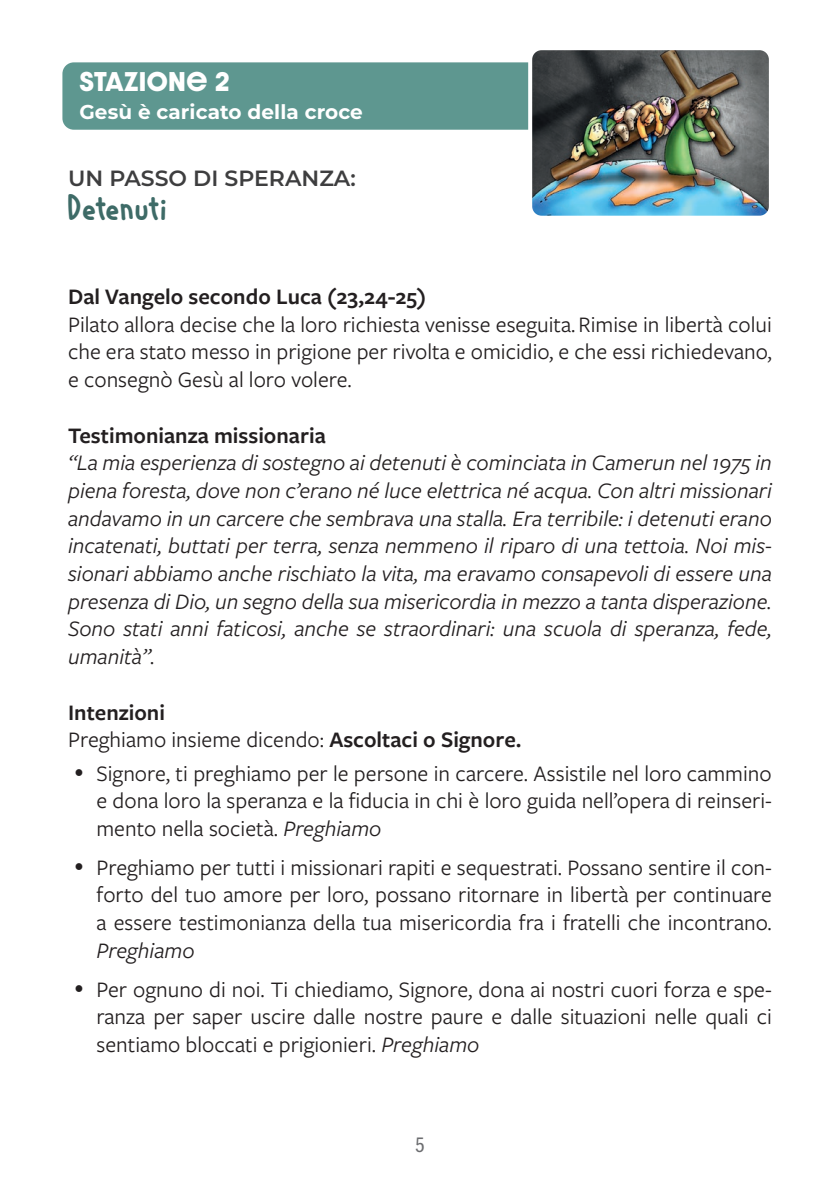
<style>
.page{position:relative;width:840px;height:1191px;background:#fff}
.page>*{position:absolute;margin:0;border:0;box-sizing:border-box;transform-origin:0 0}
.t1{font:34px "Lets Play";letter-spacing:-.01em;color:#3e6b67}
.t2{font:23px/27.6px "Freight Sans Pro";color:#231f20;text-align:justify}
.t3{font:italic 23px/27.6px "Freight Sans Pro";color:#231f20;text-align:justify}
.t4{font:600 23px/27.6px "Freight Sans Pro";color:#231f20}
.t5{font:700 23px "Dazzle Unicase";letter-spacing:.02em;color:#fff}
.t6{font:600 22px "Montserrat";color:#3e3e3f}
.t7{font:700 20px "Montserrat";letter-spacing:.005em;color:#fff}
.t8{font:20px "Adelle Sans Cnd";color:#6c6d70}
.s1{font-weight:400}
.s2{font-style:italic}
</style>
<div class="page">
<div style="left:62px;top:62px;width:698px;height:68px;background:#5e9790;border-radius:11px"></div>
<img style="left:533px;top:51px;width:234px;height:164px">
<div style="left:528px;top:46px;width:244px;height:174px;border:4px solid #fff;border-radius:11px"></div>
<p class="t5" style="left:79px;top:64px;width:152px">STAZIONE 2</p>
<p class="t7" style="left:79px;top:97px;width:285px">Gesù è caricato della croce</p>
<p class="t6" style="left:68px;top:162px;width:289px">UN PASSO DI SPERANZA:</p>
<h1 class="t1" style="left:68px;top:184px;width:101px">Detenuti</h1>
<p class="t4" style="left:68px;top:282px;width:359px">Dal Vangelo secondo Luca (23,24-25)</p>
<p class="t2" style="left:68px;top:309px;width:705px">Pilato allora decise che la loro richiesta venisse eseguita. Rimise in libertà colui che era stato messo in prigione per rivolta e omicidio, e che essi richiedevano, e consegnò Gesù al loro volere.</p>
<p class="t4" style="left:68px;top:421px;width:259px">Testimonianza missionaria</p>
<p class="t3" style="left:68px;top:448px;width:705px">“La mia esperienza di sostegno ai detenuti è cominciata in Camerun nel 1975 in piena foresta, dove non c’erano né luce elettrica né acqua. Con altri missionari andavamo in un carcere che sembrava una stalla. Era terribile: i detenuti erano incatenati, buttati per terra, senza nemmeno il riparo di una tettoia. Noi mis&shy;sionari abbiamo anche rischiato la vita, ma eravamo consapevoli di essere una presenza di Dio, un segno della sua misericordia in mezzo a tanta disperazione.<br>Sono stati anni faticosi, anche se straordinari: una scuola di speranza, fede, umanità”.</p>
<p class="t4" style="left:68px;top:697px;width:454px">Intenzioni<br><span class="s1">Preghiamo insieme dicendo:</span> Ascoltaci o Signore.</p>
<p class="t2" style="left:96px;top:758px;width:676px">Signore, ti preghiamo per le persone in carcere. Assistile nel loro cammino e dona loro la speranza e la fiducia in chi è loro guida nell’opera di reinseri&shy;mento nella società. <span class="s2">Preghiamo</span></p>
<p class="t2" style="left:96px;top:852px;width:676px">Preghiamo per tutti i missionari rapiti e sequestrati. Possano sentire il con&shy;forto del tuo amore per loro, possano ritornare in libertà per continuare a essere testimonianza della tua misericordia fra i fratelli che incontrano.</p>
<p class="t3" style="left:96px;top:935px;width:100px">Preghiamo</p>
<p class="t2" style="left:96px;top:974px;width:676px">Per ognuno di noi. Ti chiediamo, Signore, dona ai nostri cuori forza e spe&shy;ranza per saper uscire dalle nostre paure e dalle situazioni nelle quali ci sentiamo bloccati e prigionieri. <span class="s2">Preghiamo</span></p>
<p class="t8" style="left:415px;top:1133px;width:11px">5</p>
</div>
